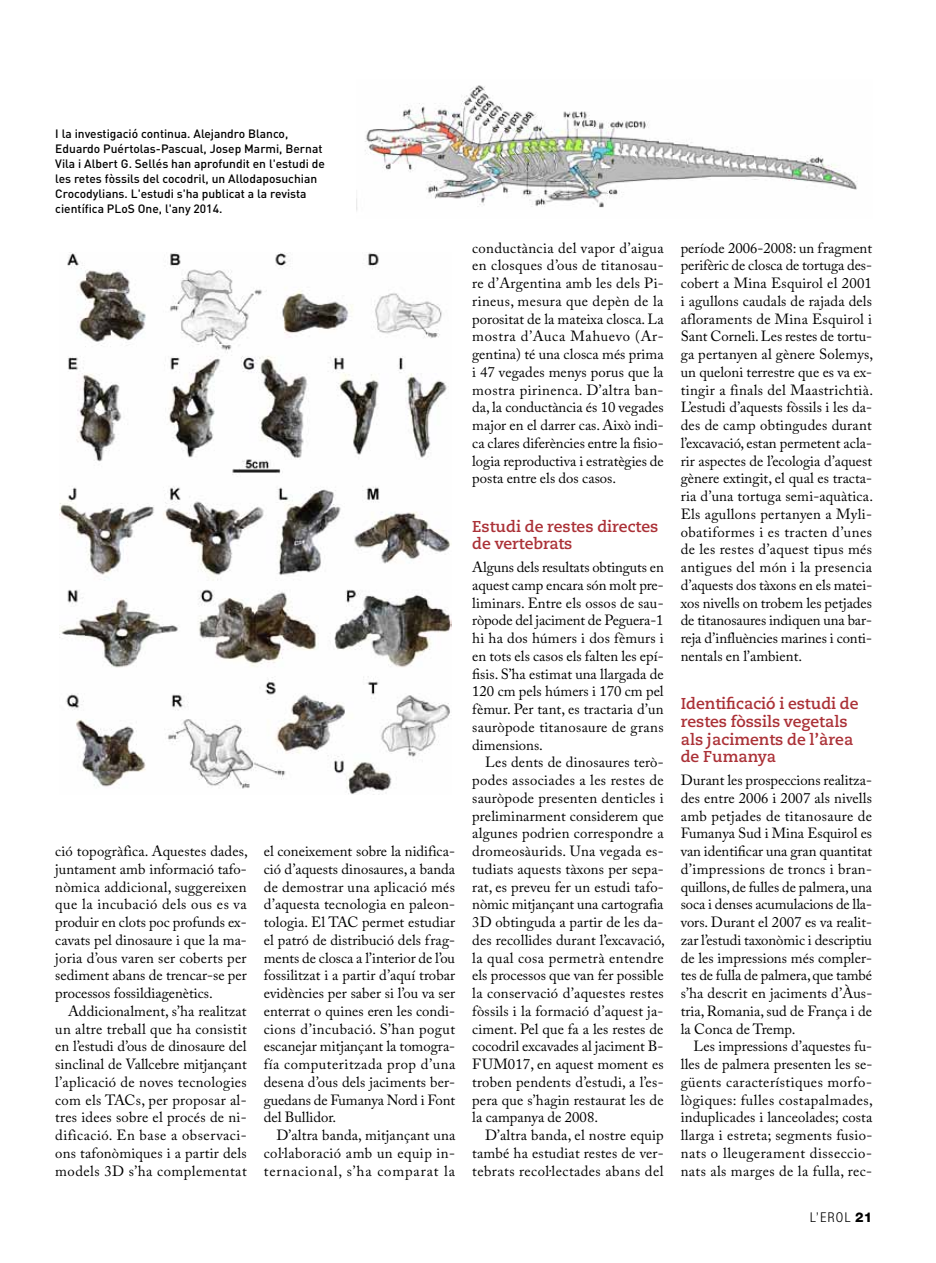
<style>
.page{position:relative;width:936px;height:1263px;background:#fff}
.page>*{position:absolute;margin:0;border:0;box-sizing:border-box;transform-origin:0 0}
.t1{font:700 15.75px/17.7px "Caecilia";color:#ab3137}
.t2{font:14.7px/17.7px "Adobe Caslon Pro";letter-spacing:.01em;color:#000;text-align:justify}
.t3{font:300 condensed 13.5px "Helvetica Neue LT Std";color:#000}
.t4{font:500 12px/15px "DIN";color:#000}
.s1{font-weight:800;font-stretch:normal}
</style>
<div class="page">
<img style="left:59px;top:253px;width:392px;height:541px">
<img style="left:356px;top:85px;width:501px;height:126px">
<p class="t4" style="left:55px;top:126px;width:271px">I la investigació continua. Alejandro Blanco, Eduardo Puértolas-Pascual, Josep Marmi, Bernat Vila i Albert G. Sellés han aprofundit en l'estudi de les retes fòssils del cocodril, un Allodaposuchian Crocodylians. L'estudi s'ha publicat a la revista científica PLoS One, l'any 2014.</p>
<p class="t2" style="left:55px;top:842px;width:194px">ció topogràfica. Aquestes dades, juntament amb informació tafo&shy;nòmica addicional, suggereixen que la incubació dels ous es va produir en clots poc profunds ex&shy;cavats pel dinosaure i que la ma&shy;joria d’ous varen ser coberts per sediment abans de trencar-se per processos fossildiagenètics.</p>
<p class="t2" style="left:55px;top:1002px;width:193px;text-indent:13px">Addicionalment, s’ha realitzat un altre treball que ha consistit en l’estudi d’ous de dinosaure del sinclinal de Vallcebre mitjançant l’aplicació de noves tecnologies com els TACs, per proposar al&shy;tres idees sobre el procés de ni&shy;dificació. En base a observaci&shy;ons tafonòmiques i a partir dels models 3D s’ha complementat</p>
<p class="t2" style="left:264px;top:842px;width:193px">el coneixement sobre la nidifica&shy;ció d’aquests dinosaures, a banda de demostrar una aplicació més d’aquesta tecnologia en paleon&shy;tologia. El TAC permet estudiar el patró de distribució dels frag&shy;ments de closca a l’interior de l’ou fossilitzat i a partir d’aquí trobar evidències per saber si l’ou va ser enterrat o quines eren les condi&shy;cions d’incubació. S’han pogut escanejar mitjançant la tomogra&shy;fía computeritzada prop d’una desena d’ous dels jaciments ber&shy;guedans de Fumanya Nord i Font del Bullidor.</p>
<p class="t2" style="left:264px;top:1126px;width:193px;text-indent:13px">D’altra banda, mitjançant una col·laboració amb un equip in&shy;ternacional, s’ha comparat la</p>
<p class="t2" style="left:472px;top:239px;width:193px">conductància del vapor d’aigua en closques d’ous de titanosau&shy;re d’Argentina amb les dels Pi&shy;rineus, mesura que depèn de la porositat de la mateixa closca. La mostra d’Auca Mahuevo (Ar&shy;gentina) té una closca més prima i 47 vegades menys porus que la mostra pirinenca. D’altra ban&shy;da, la conductància és 10 vegades major en el darrer cas. Això indi&shy;ca clares diferències entre la fisio&shy;logia reproductiva i estratègies de posta entre els dos casos.</p>
<p class="t1" style="left:472px;top:518px;width:187px">Estudi de restes directes de vertebrats</p>
<p class="t2" style="left:472px;top:558px;width:193px">Alguns dels resultats obtinguts en aquest camp encara són molt pre&shy;liminars. Entre els ossos de sau&shy;ròpode del jaciment de Peguera-1 hi ha dos húmers i dos fèmurs i en tots els casos els falten les epí&shy;fisis. S’ha estimat una llargada de 120 cm pels húmers i 170 cm pel fèmur. Per tant, es tractaria d’un sauròpode titanosaure de grans dimensions.</p>
<p class="t2" style="left:472px;top:753px;width:194px;text-indent:13px">Les dents de dinosaures terò&shy;podes associades a les restes de sauròpode presenten denticles i preliminarment considerem que algunes podrien correspondre a dromeosàurids. Una vegada es&shy;tudiats aquests tàxons per sepa&shy;rat, es preveu fer un estudi tafo&shy;nòmic mitjançant una cartografia 3D obtinguda a partir de les da&shy;des recollides durant l’excavació, la qual cosa permetrà entendre els processos que van fer possible la conservació d’aquestes restes fòssils i la formació d’aquest ja&shy;ciment. Pel que fa a les restes de cocodril excavades al jaciment B-FUM017, en aquest moment es troben pendents d’estudi, a l’es&shy;pera que s’hagin restaurat les de la campanya de 2008.</p>
<p class="t2" style="left:472px;top:1126px;width:193px;text-indent:13px">D’altra banda, el nostre equip també ha estudiat restes de ver&shy;tebrats recol·lectades abans del</p>
<p class="t2" style="left:680px;top:239px;width:194px">període 2006-2008: un fragment perifèric de closca de tortuga des&shy;cobert a Mina Esquirol el 2001 i agullons caudals de rajada dels afloraments de Mina Esquirol i Sant Corneli. Les restes de tortu&shy;ga pertanyen al gènere Solemys, un queloni terrestre que es va ex&shy;tingir a finals del Maastrichtià.<br>L’estudi d’aquests fòssils i les da&shy;des de camp obtingudes durant l’excavació, estan permetent acla&shy;rir aspectes de l’ecologia d’aquest gènere extingit, el qual es tracta&shy;ria d’una tortuga semi-aquàtica.<br>Els agullons pertanyen a Myli&shy;obatiformes i es tracten d’unes de les restes d’aquest tipus més antigues del món i la presencia d’aquests dos tàxons en els matei&shy;xos nivells on trobem les petjades de titanosaures indiquen una bar&shy;reja d’influències marines i conti&shy;nentals en l’ambient.</p>
<p class="t1" style="left:680px;top:695px;width:179px">Identificació i estudi de restes fòssils vegetals als jaciments de l’àrea de Fumanya</p>
<p class="t2" style="left:680px;top:771px;width:193px">Durant les prospeccions realitza&shy;des entre 2006 i 2007 als nivells amb petjades de titanosaure de Fumanya Sud i Mina Esquirol es van identificar una gran quantitat d’impressions de troncs i bran&shy;quillons, de fulles de palmera, una soca i denses acumulacions de lla&shy;vors. Durant el 2007 es va realit&shy;zar l’estudi taxonòmic i descriptiu de les impressions més compler&shy;tes de fulla de palmera, que també s’ha descrit en jaciments d’Àus&shy;tria, Romania, sud de França i de la Conca de Tremp.</p>
<p class="t2" style="left:680px;top:1037px;width:194px;text-indent:13px">Les impressions d’aquestes fu&shy;lles de palmera presenten les se&shy;güents característiques morfo&shy;lògiques: fulles costapalmades, induplicades i lanceolades; costa llarga i estreta; segments fusio&shy;nats o lleugerament disseccio&shy;nats als marges de la fulla, rec-</p>
<p class="t3" style="left:810px;top:1209px;width:63px">L’EROL <span class="s1">21</span></p>
</div>
